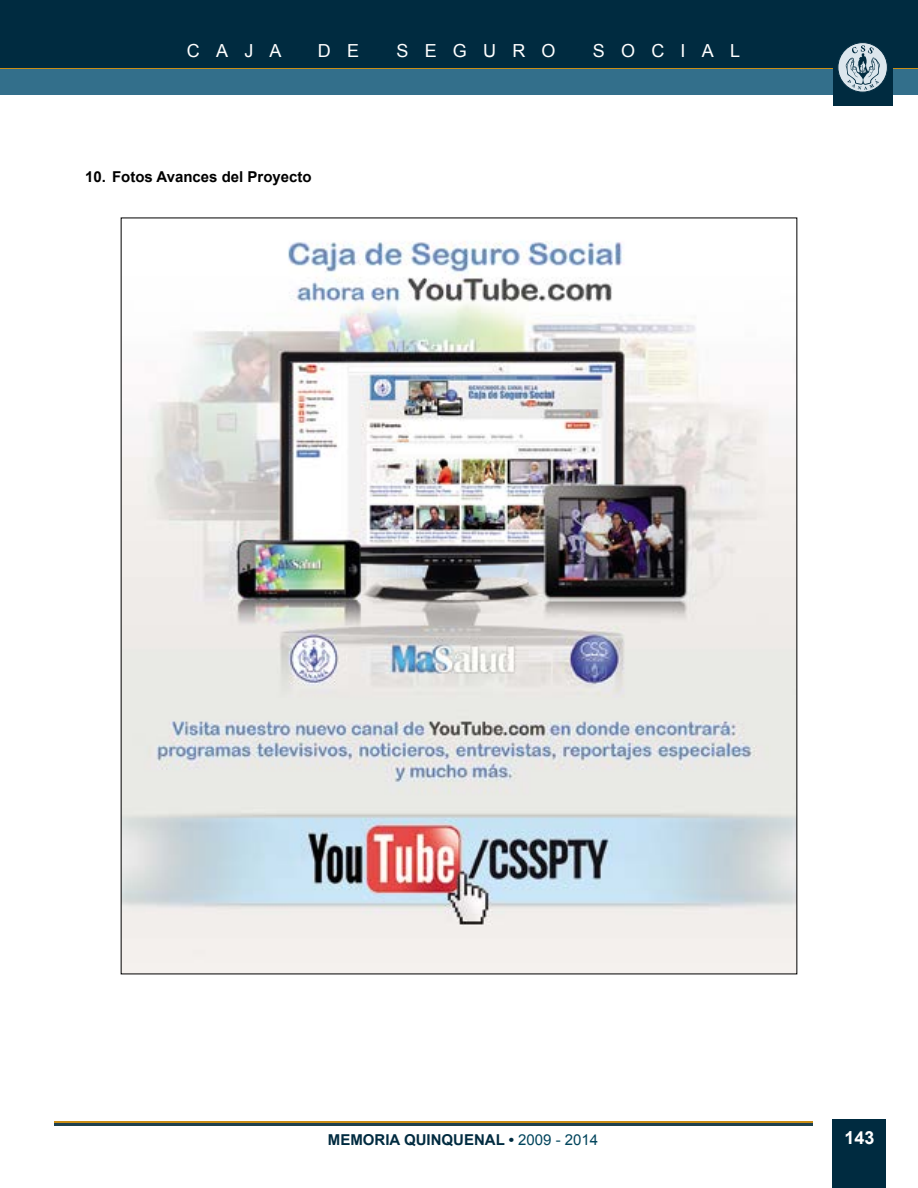
<style>
.page{position:relative;width:918px;height:1188px;background:#fff}
.page>*{position:absolute;margin:0;border:0;box-sizing:border-box;transform-origin:0 0}
.t1{font:18px "Arial";letter-spacing:.9em;color:#fff}
.t2{font:700 18px "Arial";color:#fff}
.t3{font:700 15px "Arial";color:#002b40}
.t4{font:700 15px "Arial";color:#000}
.s1{font-weight:400;color:#00445c}
</style>
<div class="page">
<div style="left:0;top:0;width:918px;height:95px;background:#336f8b"></div>
<div style="left:0;top:0;width:918px;height:68px;background:#002b40"></div>
<div style="left:833px;top:11px;width:59px;height:94px;background:#002b40"></div>
<svg style="left:837px;top:42px;width:51px;height:51px"></svg>
<div style="left:833px;top:1120px;width:53px;height:68px;background:#002b40"></div>
<hr style="left:54px;top:1121px;width:758px;height:3px;background:#c98d16">
<hr style="left:54px;top:1123px;width:758px;height:3px;background:#1d404e">
<img style="left:123px;top:241px;width:672px;height:731px">
<p class="t1" style="left:187px;top:39px;width:96px">CAJA</p>
<p class="t1" style="left:318px;top:39px;width:43px">D E</p>
<p class="t1" style="left:397px;top:39px;width:161px">SEGURO</p>
<p class="t1" style="left:593px;top:39px;width:149px">SOCIAL</p>
<p class="t4" style="left:85px;top:166px;width:228px">10. Fotos Avances del Proyecto</p>
<p class="t3" style="left:328px;top:1130px;width:272px">MEMORIA QUINQUENAL • <span class="s1">2009 - 2014</span></p>
<p class="t2" style="left:844px;top:1126px;width:32px">143</p>
</div>
